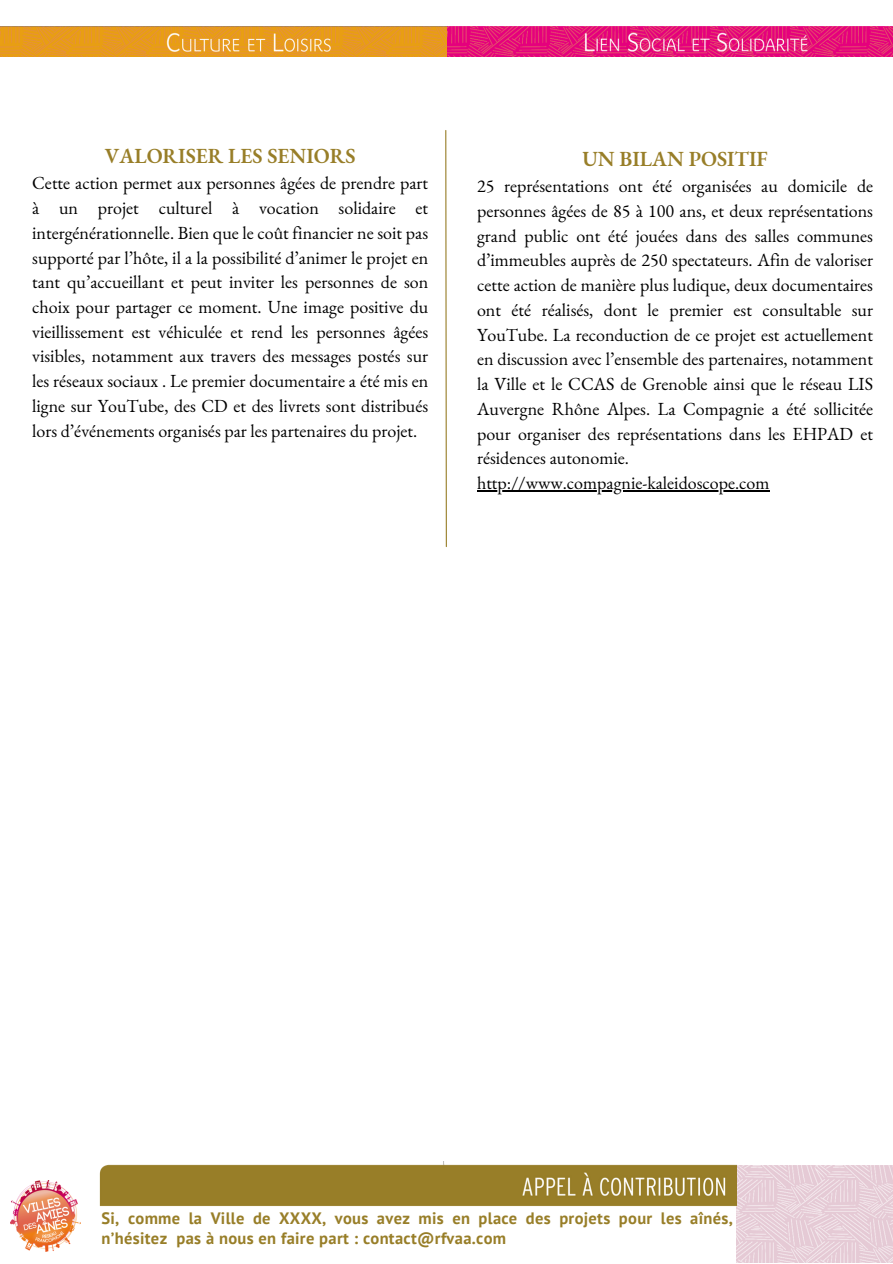
<style>
.page{position:relative;width:893px;height:1264px;background:#fff}
.page>*{position:absolute;margin:0;border:0;box-sizing:border-box;transform-origin:0 0}
.t1{font:600 21px "EB Garamond";color:#987e28}
.t2{font:18px/24.8px "EB Garamond";color:#000;text-align:justify}
.t3{font:700 16.5px/20.2px "PT Sans";letter-spacing:.02em;color:#987e28}
</style>
<div class="page">
<svg style="left:445px;top:130px;width:2px;height:417px"></svg>
<img style="left:736px;top:1165px;width:156px;height:97px">
<img style="left:99px;top:1161px;width:637px;height:45px">
<hr style="left:477px;top:490px;width:48px;height:1px;background:#000">
<hr style="left:525px;top:490px;width:244px;height:1px;background:#000">
<img style="left:11px;top:1180px;width:70px;height:71px">
<img style="left:0;top:27px;width:892px;height:29px">
<p class="t1" style="left:105px;top:142px;width:252px">VALORISER LES SENIORS</p>
<p class="t2" style="left:32px;top:170px;width:397px">Cette action permet aux personnes âgées de prendre part à un projet culturel à vocation solidaire et intergénérationnelle. Bien que le coût financier ne soit pas supporté par l’hôte, il a la possibilité d’animer le projet en tant qu’accueillant et peut inviter les personnes de son choix pour partager ce moment. Une image positive du vieillissement est véhiculée et rend les personnes âgées visibles, notamment aux travers des messages postés sur les réseaux sociaux . Le premier documentaire a été mis en ligne sur YouTube, des CD et des livrets sont distribués lors d’événements organisés par les partenaires du projet.</p>
<p class="t1" style="left:582px;top:145px;width:187px">UN BILAN POSITIF</p>
<p class="t2" style="left:477px;top:173px;width:397px">25 représentations ont été organisées au domicile de personnes âgées de 85 à 100 ans, et deux représentations grand public ont été jouées dans des salles communes d’immeubles auprès de 250 spectateurs. Afin de valoriser cette action de manière plus ludique, deux documentaires ont été réalisés, dont le premier est consultable sur YouTube. La reconduction de ce projet est actuellement en discussion avec l’ensemble des partenaires, notamment la Ville et le CCAS de Grenoble ainsi que le réseau LIS Auvergne Rhône Alpes. La Compagnie a été sollicitée pour organiser des représentations dans les EHPAD et résidences autonomie.</p>
<p class="t2" style="left:477px;top:470px;width:294px">http://www.compagnie-kaleidoscope.com</p>
<p class="t3" style="left:101px;top:1207px;width:633px">Si, comme la Ville de XXXX, vous avez mis en place des projets pour les aînés, n’hésitez pas à nous en faire part : contact@rfvaa.com</p>
</div>
